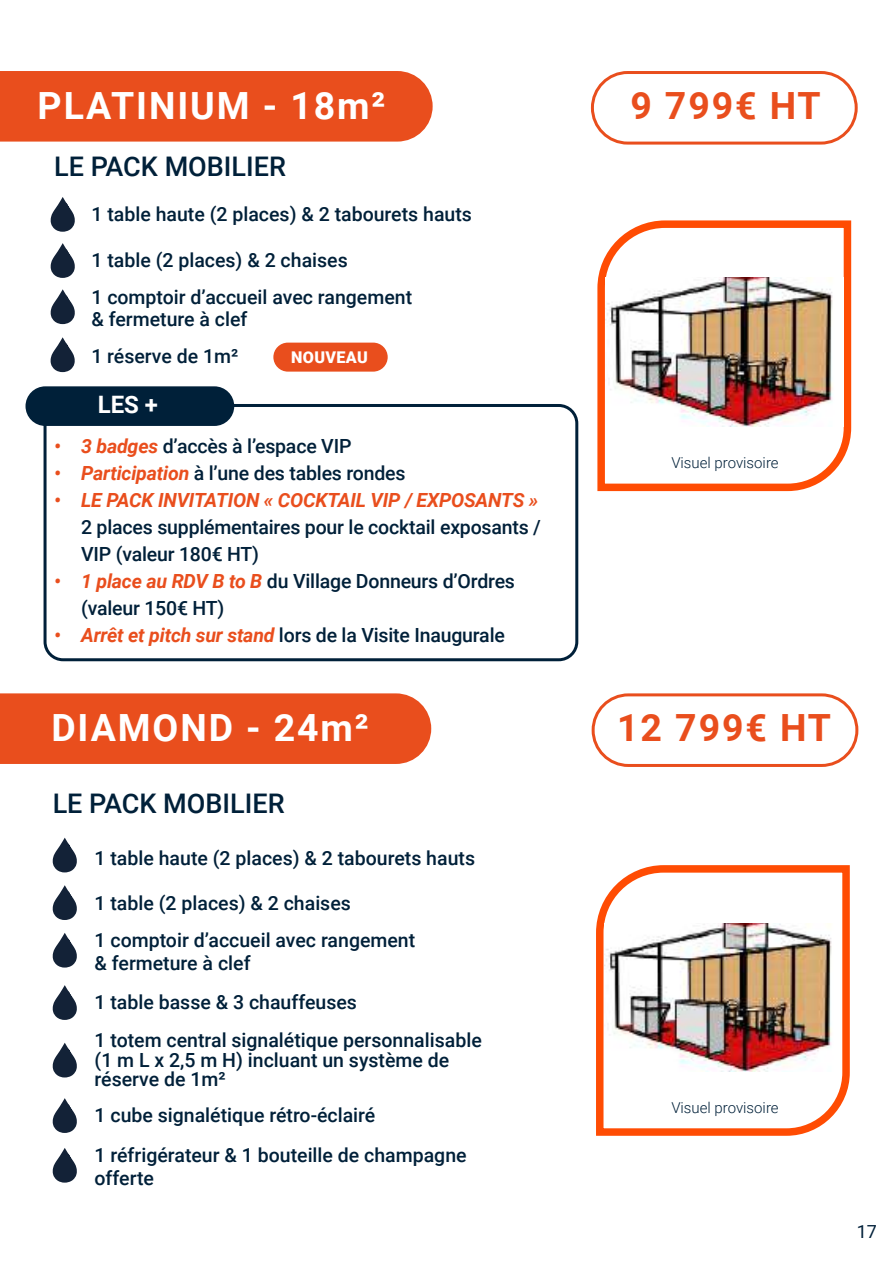
<style>
.page{position:relative;width:893px;height:1263px;background:#fff}
.page>*{position:absolute;margin:0;border:0;box-sizing:border-box;transform-origin:0 0}
.t1{font:700 37.5px "Roboto";letter-spacing:.05em;color:#fff}
.t2{font:700 37.5px "Roboto";letter-spacing:.05em;color:#e94e1d}
.t3{font:500 27px "Roboto";color:#002039}
.t4{font:700 24px "Roboto";color:#fff}
.t5{font:500 19.5px/27px "Roboto";color:#002039}
.t6{font:italic 700 19.5px "Roboto";letter-spacing:-.01em;color:#e94e1d}
.t7{font:18px "Roboto";color:#002039}
.t8{font:900 16.2px "Roboto";letter-spacing:.02em;color:#fff}
.t9{font:300 15px "Roboto";color:#002039}
.s1{font-weight:700;font-style:italic;color:#e94e1d}
</style>
<div class="page">
<div style="left:44px;top:404px;width:534px;height:257px;border:3px solid #002039;border-radius:18px"></div>
<div style="left:0;top:71px;width:433px;height:71px;background:#e94e1d"></div>
<div style="left:591px;top:71px;width:267px;height:74px;border:3px solid #e94e1d;border-radius:35px"></div>
<div style="left:26px;top:386px;width:208px;height:40px;background:#002039;border-radius:20px"></div>
<svg style="left:597px;top:220px;width:255px;height:272px"></svg>
<img style="left:606px;top:277px;width:237px;height:149px">
<div style="left:0;top:693px;width:431px;height:71px;background:#e94e1d"></div>
<svg style="left:52px;top:837px;width:25px;height:131px"></svg>
<svg style="left:596px;top:865px;width:254px;height:271px"></svg>
<img style="left:605px;top:923px;width:237px;height:149px">
<svg style="left:52px;top:985px;width:25px;height:35px"></svg>
<svg style="left:52px;top:1042px;width:25px;height:36px"></svg>
<svg style="left:52px;top:1098px;width:25px;height:35px"></svg>
<svg style="left:52px;top:1148px;width:25px;height:35px"></svg>
<svg style="left:50px;top:197px;width:25px;height:176px"></svg>
<div style="left:273px;top:343px;width:115px;height:29px;background:#e94e1d;border-radius:14px"></div>
<div style="left:592px;top:693px;width:266px;height:74px;border:3px solid #e94e1d;border-radius:35px"></div>
<h1 class="t1" style="left:38px;top:79px;width:349px">PLATINIUM - 18m²</h1>
<h2 class="t3" style="left:54px;top:148px;width:233px">LE PACK MOBILIER</h2>
<p class="t5" style="left:91px;top:200px;width:382px">1 table haute (2 places) &amp; 2 tabourets hauts</p>
<p class="t5" style="left:91px;top:241px;width:322px;line-height:36.6px">1 table (2 places) &amp; 2 chaises<br>1 comptoir d’accueil avec rangement</p>
<p class="t5" style="left:91px;top:305px;width:158px">&amp; fermeture à clef</p>
<p class="t5" style="left:91px;top:341px;width:149px">1 réserve de 1m²</p>
<p class="t8" style="left:291px;top:346px;width:78px">NOUVEAU</p>
<p class="t4" style="left:98px;top:388px;width:62px">LES +</p>
<p class="t5" style="left:54px;top:432px;width:299px"><span class="s1">• 3 badges</span> d’accès à l’espace VIP</p>
<p class="t5" style="left:54px;top:459px;width:353px"><span class="s1">• Participation</span> à l’une des tables rondes</p>
<p class="t6" style="left:54px;top:487px;width:486px">• LE PACK INVITATION « COCKTAIL VIP / EXPOSANTS »</p>
<p class="t5" style="left:81px;top:513px;width:461px">2 places supplémentaires pour le cocktail exposants /<br>VIP (valeur 180€ HT)</p>
<p class="t5" style="left:81px;top:567px;width:435px;text-indent:-27px"><span class="s1">• 1 place au RDV B to B</span> du Village Donneurs d’Ordres (valeur 150€ HT)</p>
<p class="t5" style="left:54px;top:621px;width:452px"><span class="s1">• Arrêt et pitch sur stand</span> lors de la Visite Inaugurale</p>
<h1 class="t1" style="left:51px;top:702px;width:319px">DIAMOND - 24m²</h1>
<h2 class="t3" style="left:53px;top:785px;width:233px">LE PACK MOBILIER</h2>
<p class="t5" style="left:95px;top:844px;width:382px">1 table haute (2 places) &amp; 2 tabourets hauts</p>
<p class="t5" style="left:95px;top:883px;width:322px;line-height:37.8px">1 table (2 places) &amp; 2 chaises<br>1 comptoir d’accueil avec rangement</p>
<p class="t5" style="left:95px;top:943px;width:389px;line-height:38.7px">&amp; fermeture à clef<br>1 table basse &amp; 3 chauffeuses<br>1 totem central signalétique personnalisable</p>
<p class="t5" style="left:95px;top:1049px;width:356px;line-height:19.5px">(1 m L x 2,5 m H) incluant un système de réserve de 1m²</p>
<p class="t5" style="left:95px;top:1094px;width:374px;line-height:40.2px">1 cube signalétique rétro-éclairé<br>1 réfrigérateur &amp; 1 bouteille de champagne</p>
<p class="t5" style="left:95px;top:1164px;width:61px">offerte</p>
<h1 class="t2" style="left:630px;top:79px;width:192px">9 799€ HT</h1>
<p class="t9" style="left:671px;top:452px;width:109px">Visuel provisoire</p>
<h1 class="t2" style="left:617px;top:702px;width:215px">12 799€ HT</h1>
<p class="t9" style="left:671px;top:1097px;width:109px">Visuel provisoire</p>
<p class="t7" style="left:857px;top:1219px;width:22px">17</p>
</div>
